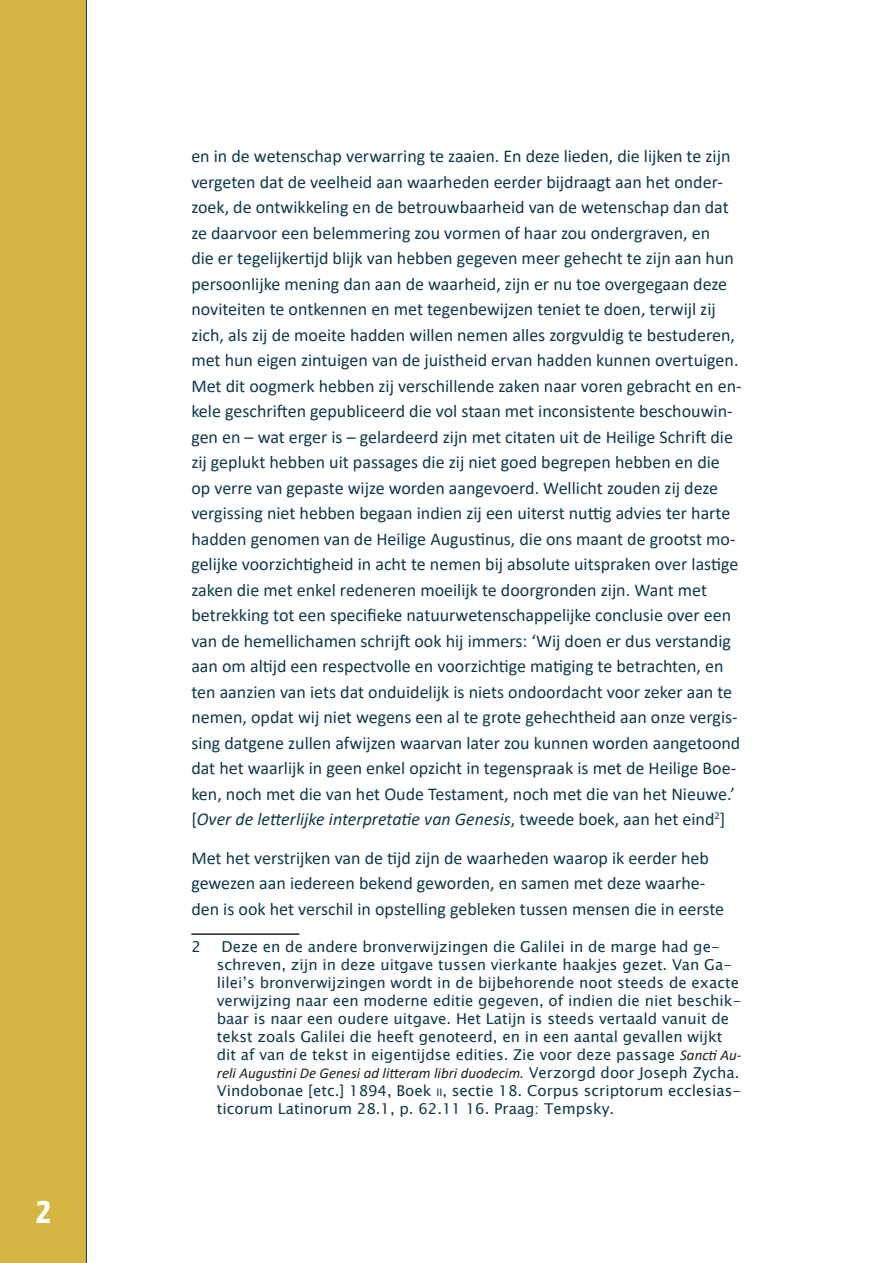
<style>
.page{position:relative;width:893px;height:1263px;background:#fff}
.page>*{position:absolute;margin:0;border:0;box-sizing:border-box;transform-origin:0 0}
.t1{font:700 37.5px "Yanone Kaffeesatz";color:#fff}
.voetnoot{font:18px/25.5px "Calibri";color:#0f394b}
.voetnoot-2{font:15px/18px "Lucida Sans Unicode";color:#0f394b}
.s1{font-style:italic}
.s2{font-family:"Calibri";font-style:italic;color:#231f20}
.s3{font-size:10.5px}
</style>
<div class="page">
<div style="left:0;top:0;width:87px;height:1263px;background:#d7b543"></div>
<hr style="left:191px;top:933px;width:108px;height:2px;background:#231f20">
<h1 class="t1" style="left:36px;top:1186px;width:16px">2</h1>
<p class="voetnoot" style="left:191px;top:143px;width:552px">en in de wetenschap verwarring te zaaien. En deze lieden, die lijken te zijn vergeten dat de veelheid aan waarheden eerder bijdraagt aan het onder&shy;zoek, de ontwikkeling en de betrouwbaarheid van de wetenschap dan dat ze daarvoor een belemmering zou vormen of haar zou ondergraven, en<br>die er tegelijkertijd blijk van hebben gegeven meer gehecht te zijn aan hun persoonlijke mening dan aan de waarheid, zijn er nu toe overgegaan deze noviteiten te ontkennen en met tegenbewijzen teniet te doen, terwijl zij zich, als zij de moeite hadden willen nemen alles zorgvuldig te bestuderen, met hun eigen zintuigen van de juistheid ervan hadden kunnen overtuigen.<br>Met dit oogmerk hebben zij verschillende zaken naar voren gebracht en en&shy;kele geschriften gepubliceerd die vol staan met inconsistente beschouwin&shy;gen en – wat erger is – gelardeerd zijn met citaten uit de Heilige Schrift die zij geplukt hebben uit passages die zij niet goed begrepen hebben en die op verre van gepaste wijze worden aangevoerd. Wellicht zouden zij deze vergissing niet hebben begaan indien zij een uiterst nuttig advies ter harte hadden genomen van de Heilige Augustinus, die ons maant de grootst mo&shy;gelijke voorzichtigheid in acht te nemen bij absolute uitspraken over lastige zaken die met enkel redeneren moeilijk te doorgronden zijn. Want met betrekking tot een specifieke natuurwetenschappelijke conclusie over een van de hemellichamen schrijft ook hij immers: ‘Wij doen er dus verstandig aan om altijd een respectvolle en voorzichtige matiging te betrachten, en ten aanzien van iets dat onduidelijk is niets ondoordacht voor zeker aan te nemen, opdat wij niet wegens een al te grote gehechtheid aan onze vergis&shy;sing datgene zullen afwijzen waarvan later zou kunnen worden aangetoond dat het waarlijk in geen enkel opzicht in tegenspraak is met de Heilige Boe&shy;ken, noch met die van het Oude Testament, noch met die van het Nieuwe.’ [<span class="s1">Over de letterlijke interpretatie van Genesis</span>, tweede boek, aan het eind<sup>2</sup>]</p>
<p class="voetnoot" style="left:191px;top:844px;width:534px">Met het verstrijken van de tijd zijn de waarheden waarop ik eerder heb gewezen aan iedereen bekend geworden, en samen met deze waarhe&shy;den is ook het verschil in opstelling gebleken tussen mensen die in eerste</p>
<p class="voetnoot-2" style="left:191px;top:938px;width:11px">2</p>
<p class="voetnoot-2" style="left:217px;top:938px;width:526px;text-indent:5px">Deze en de andere bronverwijzingen die Galilei in de marge had ge&shy;schreven, zijn in deze uitgave tussen vierkante haakjes gezet. Van Ga&shy;lilei’s bronverwijzingen wordt in de bijbehorende noot steeds de exacte verwijzing naar een moderne editie gegeven, of indien die niet beschik&shy;baar is naar een oudere uitgave. Het Latijn is steeds vertaald vanuit de tekst zoals Galilei die heeft genoteerd, en in een aantal gevallen wijkt dit af van de tekst in eigentijdse edities. Zie voor deze passage <span class="s2">Sancti Au&shy;reli Augustini De Genesi ad litteram libri duodecim.</span> Verzorgd door Joseph Zycha.<br>Vindobonae [etc.] 1894, Boek <span class="s3">ii</span>, sectie 18. Corpus scriptorum ecclesias&shy;ticorum Latinorum 28.1, p. 62.11 16. Praag: Tempsky.</p>
</div>
